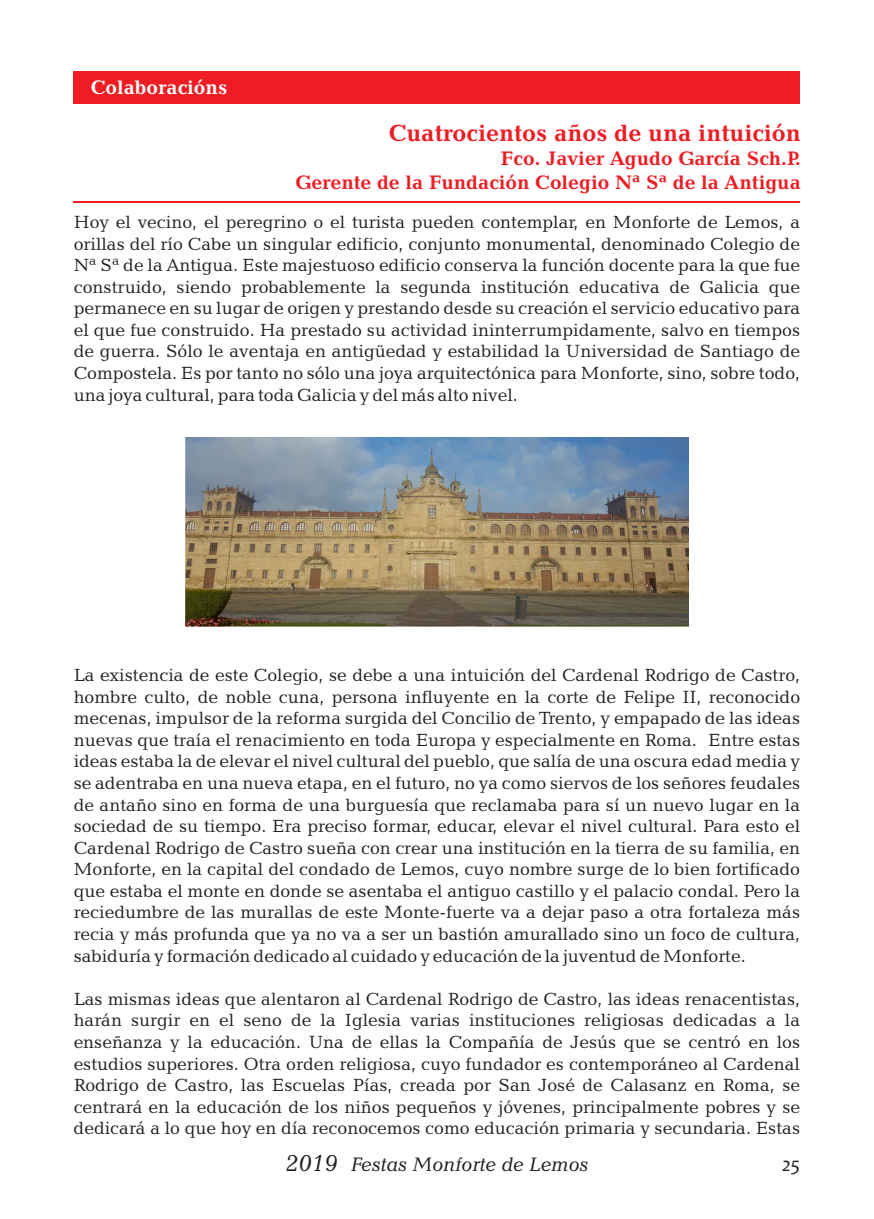
<style>
.page{position:relative;width:874px;height:1219px;background:#fff}
.page>*{position:absolute;margin:0;border:0;box-sizing:border-box;transform-origin:0 0}
.t1{font:700 24px "Candida BT";color:#ee1d23}
.t2{font:700 20px/24px "Candida BT";color:#ee1d23;text-align:right}
.t3{font:italic 20px "Candida BT";color:#231f20}
.t4{font:700 20px "Candida BT";color:#fff}
.t5{font:italic 20px "Candara";color:#231f20}
.t6{font:18px/21.6px "Candida BT";color:#231f20;text-align:justify}
.s1{font-size:24px}
</style>
<div class="page">
<div style="left:74px;top:71px;width:725px;height:32px;background:#ee1d23"></div>
<img style="left:186px;top:437px;width:501px;height:190px">
<hr style="left:74px;top:201px;width:725px;height:1px;background:#ee1d23">
<p class="t4" style="left:91px;top:79px;width:138px">Colaboracións</p>
<h1 class="t1" style="left:388px;top:122px;width:413px">Cuatrocientos años de una intuición</h1>
<p class="t2" style="left:295px;top:148px;width:506px">Fco. Javier Agudo García Sch.P.<br>Gerente de la Fundación Colegio Nª Sª de la Antigua</p>
<p class="t6" style="left:74px;top:212px;width:727px">Hoy el vecino, el peregrino o el turista pueden contemplar, en Monforte de Lemos, a orillas del río Cabe un singular edificio, conjunto monumental, denominado Colegio de Nª Sª de la Antigua. Este majestuoso edificio conserva la función docente para la que fue construido, siendo probablemente la segunda institución educativa de Galicia que permanece en su lugar de origen y prestando desde su creación el servicio educativo para el que fue construido. Ha prestado su actividad ininterrumpidamente, salvo en tiempos de guerra. Sólo le aventaja en antigüedad y estabilidad la Universidad de Santiago de Compostela. Es por tanto no sólo una joya arquitectónica para Monforte, sino, sobre todo, una joya cultural, para toda Galicia y del más alto nivel.</p>
<p class="t6" style="left:74px;top:666px;width:727px">La existencia de este Colegio, se debe a una intuición del Cardenal Rodrigo de Castro, hombre culto, de noble cuna, persona influyente en la corte de Felipe II, reconocido mecenas, impulsor de la reforma surgida del Concilio de Trento, y empapado de las ideas nuevas que traía el renacimiento en toda Europa y especialmente en Roma. Entre estas ideas estaba la de elevar el nivel cultural del pueblo, que salía de una oscura edad media y se adentraba en una nueva etapa, en el futuro, no ya como siervos de los señores feudales de antaño sino en forma de una burguesía que reclamaba para sí un nuevo lugar en la sociedad de su tiempo. Era preciso formar, educar, elevar el nivel cultural. Para esto el Cardenal Rodrigo de Castro sueña con crear una institución en la tierra de su familia, en Monforte, en la capital del condado de Lemos, cuyo nombre surge de lo bien fortificado que estaba el monte en donde se asentaba el antiguo castillo y el palacio condal. Pero la reciedumbre de las murallas de este Monte-fuerte va a dejar paso a otra fortaleza más recia y más profunda que ya no va a ser un bastión amurallado sino un foco de cultura, sabiduría y formación dedicado al cuidado y educación de la juventud de Monforte.</p>
<p class="t6" style="left:74px;top:989px;width:727px">Las mismas ideas que alentaron al Cardenal Rodrigo de Castro, las ideas renacentistas, harán surgir en el seno de la Iglesia varias instituciones religiosas dedicadas a la enseñanza y la educación. Una de ellas la Compañía de Jesús que se centró en los estudios superiores. Otra orden religiosa, cuyo fundador es contemporáneo al Cardenal Rodrigo de Castro, las Escuelas Pías, creada por San José de Calasanz en Roma, se centrará en la educación de los niños pequeños y jóvenes, principalmente pobres y se dedicará a lo que hoy en día reconocemos como educación primaria y secundaria. Estas</p>
<p class="t3" style="left:286px;top:1156px;width:304px"><span class="s1">2019</span> Festas Monforte de Lemos</p>
<p class="t5" style="left:781px;top:1156px;width:19px">25</p>
</div>
